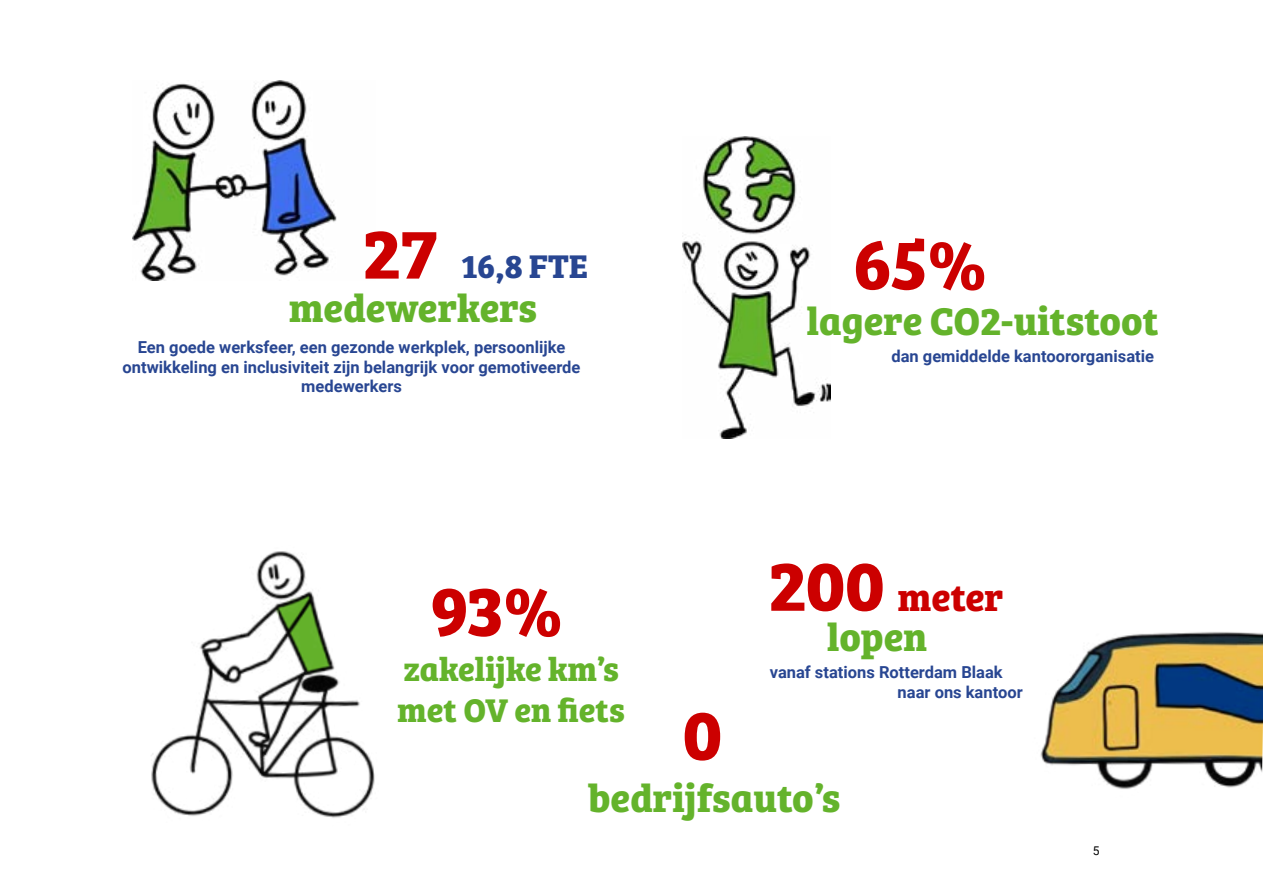
<style>
.page{position:relative;width:1263px;height:893px;background:#fff}
.page>*{position:absolute;margin:0;border:0;box-sizing:border-box;transform-origin:0 0}
.t1{font:700 72px "Bree Serif";color:#c00}
.t2{font:700 39.9px "Bree Serif";color:#64b32b}
.t3{font:700 39px "Bree Serif";color:#c00}
.t4{font:700 33.9px/40.8px "Bree Serif";color:#64b32b}
.t5{font:700 33.9px "Bree Serif";color:#284692}
.t6{font:700 16.5px/19.8px "Roboto";color:#284692}
.t7{font:12px "Roboto";color:#000}
.s1{font-size:72px}
</style>
<div class="page">
<img style="left:132px;top:80px;width:205px;height:200px">
<img style="left:683px;top:137px;width:148px;height:301px">
<img style="left:151px;top:551px;width:224px;height:267px">
<img style="left:1040px;top:632px;width:223px;height:157px">
<h1 class="t1" style="left:363px;top:197px;width:76px">27</h1>
<h3 class="t5" style="left:461px;top:240px;width:128px">16,8 FTE</h3>
<h1 class="t1" style="left:853px;top:208px;width:135px">65%</h1>
<h2 class="t2" style="left:289px;top:277px;width:250px">medewerkers</h2>
<h2 class="t2" style="left:807px;top:290px;width:353px">lagere CO2-uitstoot</h2>
<p class="t6" style="left:123px;top:336px;width:459px;text-align:center">Een goede werksfeer, een gezonde werkplek, persoonlijke ontwikkeling en inclusiviteit zijn belangrijk voor gemotiveerde medewerkers</p>
<p class="t6" style="left:891px;top:346px;width:264px">dan gemiddelde kantoororganisatie</p>
<h1 class="t1" style="left:430px;top:555px;width:134px">93%</h1>
<h3 class="t4" style="left:397px;top:647px;width:229px">zakelijke km’s met OV en fiets</h3>
<h1 class="t1" style="left:683px;top:679px;width:41px">0</h1>
<h3 class="t3" style="left:769px;top:567px;width:236px"><span class="s1">200</span> meter</h3>
<h2 class="t2" style="left:827px;top:606px;width:101px">lopen</h2>
<p class="t6" style="left:898px;top:662px;width:127px;text-indent:-128px">vanaf stations Rotterdam Blaak naar ons kantoor</p>
<h2 class="t2" style="left:588px;top:767px;width:254px">bedrijfsauto’s</h2>
<p class="t7" style="left:1093px;top:843px;width:8px">5</p>
</div>
